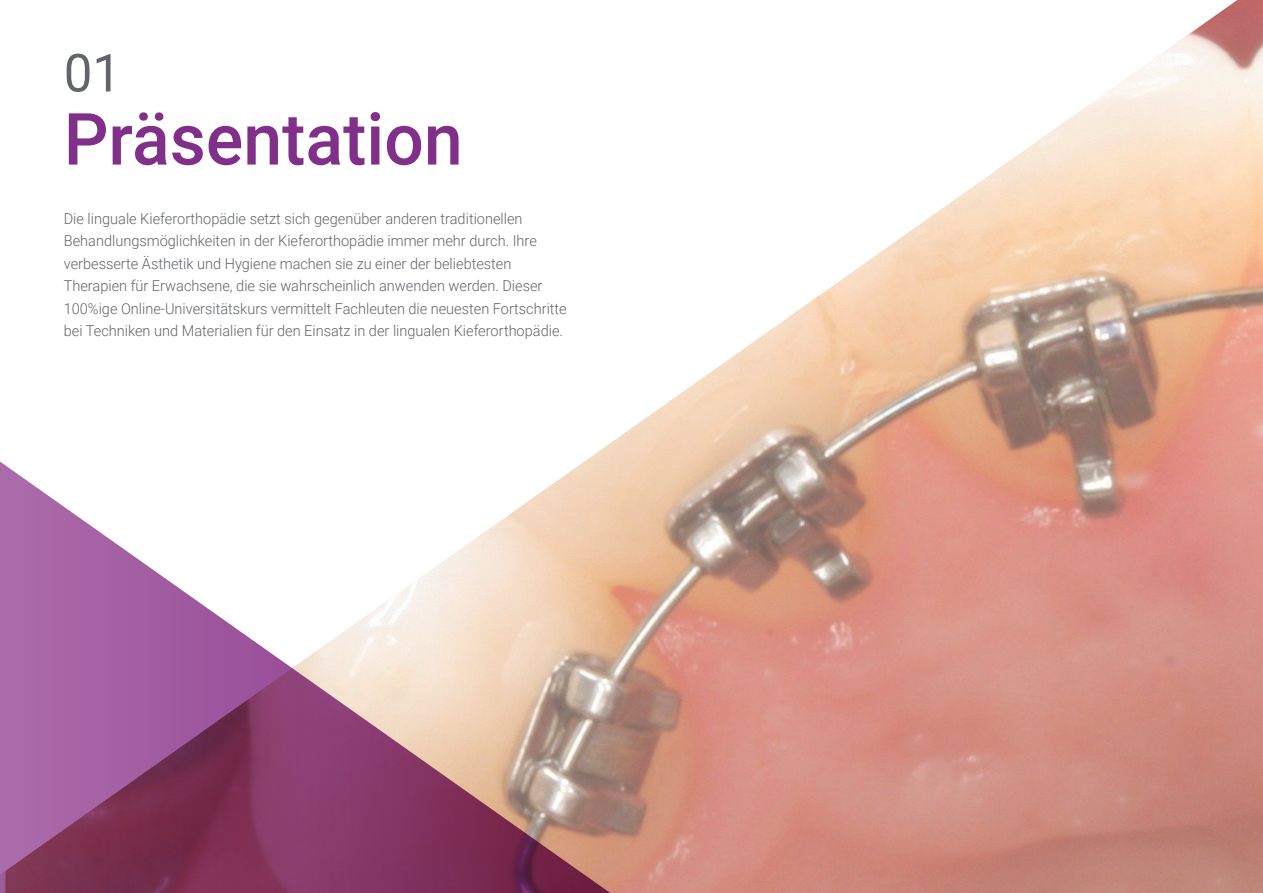
<style>
.page{position:relative;width:1263px;height:893px;background:#fff}
.page>*{position:absolute;margin:0;border:0;box-sizing:border-box;transform-origin:0 0}
.t1{font:500 72px "Roboto";color:#813089}
.t2{font:52.5px "Roboto";color:#61646a}
.t3{font:300 15px/22.5px "Roboto";color:#61646a}
</style>
<div class="page">
<img style="left:607px;top:0;width:656px;height:893px">
<svg style="left:0;top:446px;width:640px;height:447px"></svg>
<h2 class="t2" style="left:64px;top:36px;width:59px">01</h2>
<h1 class="t1" style="left:64px;top:89px;width:400px">Präsentation</h1>
<p class="t3" style="left:64px;top:207px;width:504px">Die linguale Kieferorthopädie setzt sich gegenüber anderen traditionellen Behandlungsmöglichkeiten in der Kieferorthopädie immer mehr durch. Ihre verbesserte Ästhetik und Hygiene machen sie zu einer der beliebtesten Therapien für Erwachsene, die sie wahrscheinlich anwenden werden. Dieser 100%ige Online-Universitätskurs vermittelt Fachleuten die neuesten Fortschritte bei Techniken und Materialien für den Einsatz in der lingualen Kieferorthopädie.</p>
</div>
